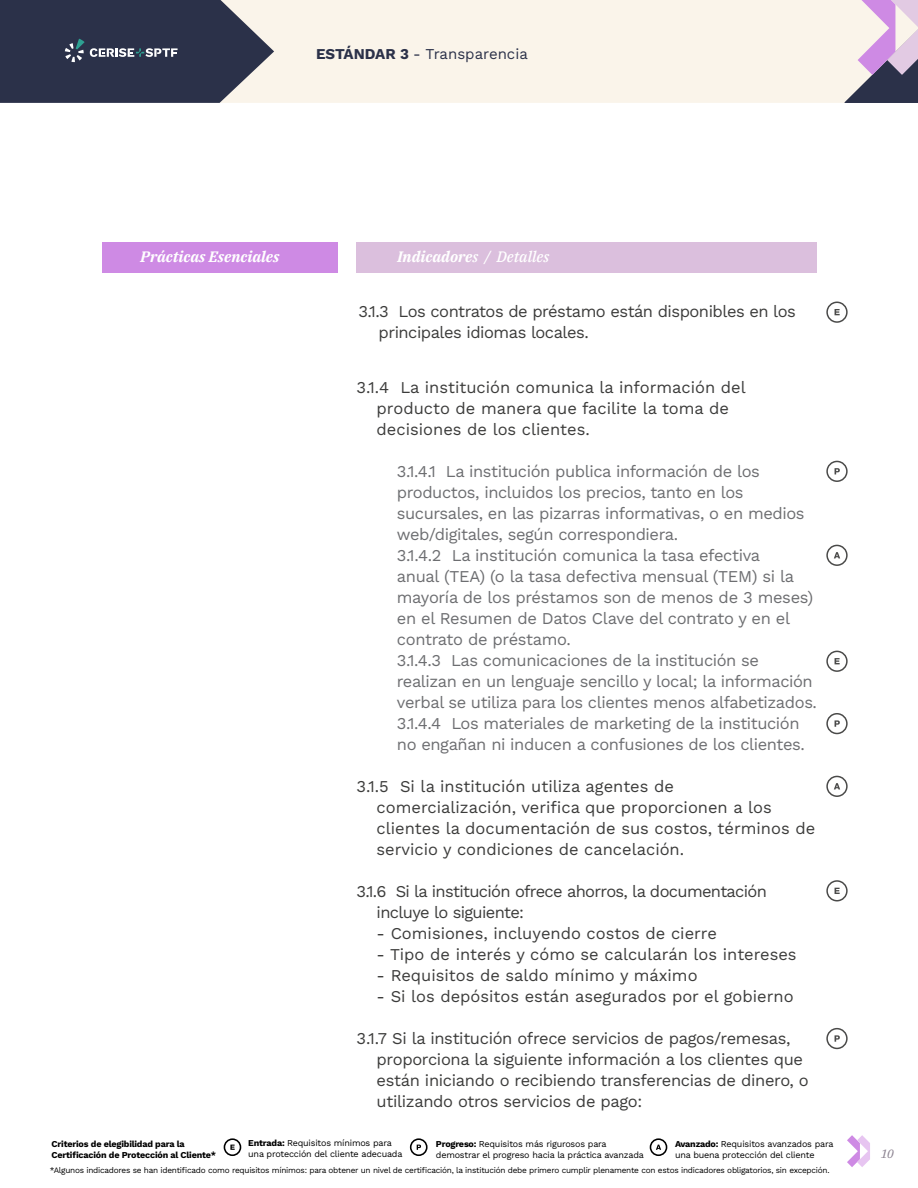
<style>
.page{position:relative;width:918px;height:1188px;background:#fff}
.page>*{position:absolute;margin:0;border:0;box-sizing:border-box;transform-origin:0 0}
.t1{font:16.5px/21px "Work Sans";letter-spacing:-.025em;color:#6d6e71}
.t2{font:16.5px/21px "Work Sans";color:#3c3c3b}
.t3{font:16.5px/21px "Work Sans";letter-spacing:-.02em;color:#3c3c3b}
.t4{font:16.5px/21px "Work Sans";letter-spacing:-.03em;color:#3c3c3b}
.t5{font:16.5px/21px "Work Sans";letter-spacing:-.04em;color:#3c3c3b}
.t6{font:italic 700 15px "IBM Plex Serif";color:#fff}
.t7{font:15px "Work Sans";color:#2b3149}
.t8{font:italic 12px "IBM Plex Serif Text";color:#8d8492}
.t9{font:9px/10.8px "Work Sans";letter-spacing:-.02em;color:#000}
.t10{font:700 9px/10.8px "Work Sans";letter-spacing:-.02em;color:#000}
.t11{font:8.25px "Work Sans";letter-spacing:-.03em;color:#000}
.s1{font-weight:700}
.s2{font-weight:500}
</style>
<div class="page">
<div style="left:274px;top:0;width:553px;height:103px;background:#faf4ea"></div>
<svg style="left:827px;top:0;width:91px;height:103px"></svg>
<svg style="left:0;top:0;width:274px;height:103px"></svg>
<svg style="left:847px;top:1135px;width:23px;height:32px"></svg>
<div style="left:224px;top:1138px;width:17px;height:18px;border:2px solid #000;border-radius:50%"></div>
<svg style="left:230px;top:1145px;width:5px;height:5px"></svg>
<svg style="left:411px;top:1139px;width:16px;height:16px"></svg>
<div style="left:410px;top:1138px;width:18px;height:18px;border:2px solid #000;border-radius:50%"></div>
<svg style="left:417px;top:1145px;width:4px;height:5px"></svg>
<div style="left:650px;top:1138px;width:17px;height:18px;border:2px solid #000;border-radius:50%"></div>
<svg style="left:656px;top:1145px;width:5px;height:5px"></svg>
<svg style="left:827px;top:651px;width:20px;height:20px"></svg>
<div style="left:826px;top:651px;width:22px;height:21px;border:2px solid #4a4a49;border-radius:50%"></div>
<svg style="left:835px;top:658px;width:5px;height:6px"></svg>
<svg style="left:827px;top:881px;width:20px;height:20px"></svg>
<div style="left:826px;top:880px;width:22px;height:21px;border:2px solid #4a4a49;border-radius:50%"></div>
<svg style="left:835px;top:888px;width:5px;height:6px"></svg>
<div style="left:826px;top:461px;width:22px;height:21px;border:2px solid #4a4a49;border-radius:50%"></div>
<svg style="left:835px;top:468px;width:5px;height:6px"></svg>
<div style="left:826px;top:713px;width:22px;height:21px;border:2px solid #4a4a49;border-radius:50%"></div>
<svg style="left:835px;top:720px;width:5px;height:7px"></svg>
<div style="left:826px;top:1028px;width:22px;height:21px;border:2px solid #4a4a49;border-radius:50%"></div>
<svg style="left:835px;top:1035px;width:5px;height:7px"></svg>
<div style="left:826px;top:545px;width:22px;height:21px;border:2px solid #4a4a49;border-radius:50%"></div>
<svg style="left:834px;top:552px;width:6px;height:6px"></svg>
<div style="left:826px;top:776px;width:22px;height:21px;border:2px solid #4a4a49;border-radius:50%"></div>
<svg style="left:834px;top:783px;width:6px;height:6px"></svg>
<svg style="left:827px;top:302px;width:20px;height:20px"></svg>
<div style="left:826px;top:302px;width:22px;height:21px;border:2px solid #4a4a49;border-radius:50%"></div>
<svg style="left:835px;top:309px;width:5px;height:6px"></svg>
<div style="left:356px;top:242px;width:461px;height:30px;background:#dbbfdd"></div>
<div style="left:102px;top:242px;width:235px;height:30px;background:#ce8ae4"></div>
<p class="t7" style="left:316px;top:42px;width:213px"><span class="s1">ESTÁNDAR 3</span> - Transparencia</p>
<p class="t6" style="left:141px;top:244px;width:140px">Prácticas Esenciales</p>
<p class="t6" style="left:397px;top:244px;width:154px">Indicadore<span class="s2">s / Detalles</span></p>
<p class="t4" style="left:379px;top:300px;width:419px;text-indent:-20px">3.1.3 Los contratos de préstamo están disponibles en los principales idiomas locales.</p>
<p class="t2" style="left:377px;top:376px;width:371px;text-indent:-20px">3.1.4 La institución comunica la información del producto de manera que facilite la toma de decisiones de los clientes.</p>
<p class="t1" style="left:397px;top:460px;width:422px">3.1.4.1 La institución publica información de los productos, incluidos los precios, tanto en los sucursales, en las pizarras informativas, o en medios web/digitales, según correspondiera.<br>3.1.4.2 La institución comunica la tasa efectiva<br>anual (TEA) (o la tasa defectiva mensual (TEM) si la mayoría de los préstamos son de menos de 3 meses) en el Resumen de Datos Clave del contrato y en el contrato de préstamo.<br>3.1.4.3 Las comunicaciones de la institución se realizan en un lenguaje sencillo y local; la información verbal se utiliza para los clientes menos alfabetizados.<br>3.1.4.4 Los materiales de marketing de la institución no engañan ni inducen a confusiones de los clientes.</p>
<p class="t2" style="left:377px;top:775px;width:440px;text-indent:-20px">3.1.5 Si la institución utiliza agentes de comercialización, verifica que proporcionen a los clientes la documentación de sus costos, términos de servicio y condiciones de cancelación.</p>
<p class="t5" style="left:377px;top:880px;width:392px;text-indent:-20px">3.1.6 Si la institución ofrece ahorros, la documentación incluye lo siguiente:</p>
<p class="t2" style="left:377px;top:922px;width:342px">- Comisiones, incluyendo costos de cierre</p>
<p class="t2" style="left:377px;top:943px;width:422px">- Tipo de interés y cómo se calcularán los intereses</p>
<p class="t2" style="left:377px;top:964px;width:322px">- Requisitos de saldo mínimo y máximo</p>
<p class="t2" style="left:377px;top:985px;width:419px">- Si los depósitos están asegurados por el gobierno</p>
<p class="t3" style="left:377px;top:1027px;width:434px;text-indent:-20px">3.1.7 Si la institución ofrece servicios de pagos/remesas, proporciona la siguiente información a los clientes que están iniciando o recibiendo transferencias de dinero, o utilizando otros servicios de pago:</p>
<p class="t10" style="left:52px;top:1138px;width:166px">Criterios de elegibilidad para la<br>Certificación de Protección al Cliente*</p>
<p class="t9" style="left:248px;top:1137px;width:156px"><span class="s1">Entrada:</span> Requisitos mínimos para una protección del cliente adecuada</p>
<p class="t9" style="left:436px;top:1138px;width:210px"><span class="s1">Progreso:</span> Requisitos más rigurosos para demostrar el progreso hacia la práctica avanzada</p>
<p class="t11" style="left:50px;top:1164px;width:781px">*Algunos indicadores se han identificado como requisitos mínimos: para obtener un nivel de certificación, la institución debe primero cumplir plenamente con estos indicadores obligatorios, sin excepción.</p>
<p class="t9" style="left:675px;top:1138px;width:160px"><span class="s1">Avanzado:</span> Requisitos avanzados para una buena protección del cliente</p>
<p class="t8" style="left:881px;top:1145px;width:15px">10</p>
</div>
